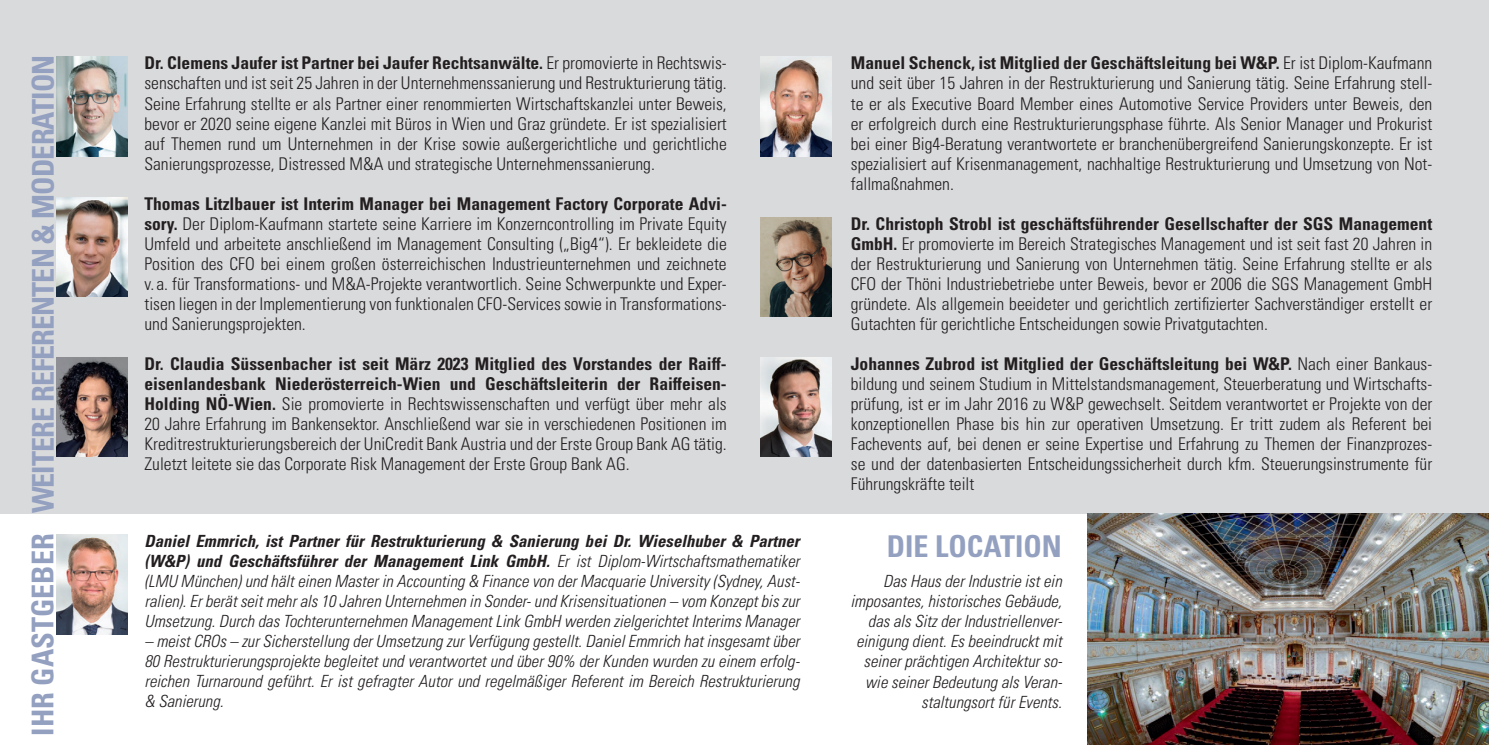
<style>
.page{position:relative;width:1489px;height:745px;background:#fff}
.page>*{position:absolute;margin:0;border:0;box-sizing:border-box;transform-origin:0 0}
.t1{font:700 condensed 30px "Univers LT Pro";letter-spacing:-.03em;color:#94a0c0}
.t2{font:700 condensed 30px "Univers LT Pro";color:#94a0c0}
.t3{font:300 condensed 17.5px/20px "Univers LT Pro";color:#231f20;text-align:justify}
.t4{font:italic 300 condensed 16.75px/20px "Univers LT Pro";color:#231f20;text-align:justify}
.s1{font-weight:700}
</style>
<div class="page">
<div style="left:0;top:0;width:1488px;height:513px;background:#d9dadc"></div>
<img style="left:760px;top:217px;width:71px;height:99px">
<img style="left:760px;top:357px;width:71px;height:99px">
<img style="left:760px;top:57px;width:71px;height:99px">
<img style="left:57px;top:57px;width:71px;height:99px">
<img style="left:57px;top:197px;width:71px;height:99px">
<img style="left:57px;top:357px;width:71px;height:99px">
<img style="left:57px;top:534px;width:71px;height:100px">
<img style="left:1087px;top:513px;width:401px;height:231px">
<h1 class="t1" style="left:25px;top:513px;width:459px;rotate:-90deg">WEITERE REFERENTEN &amp; MODERATION</h1>
<p class="t3" style="left:144px;top:52px;width:584px"><span class="s1">Dr. Clemens Jaufer ist Partner bei Jaufer Rechtsanwälte.</span> Er promovierte in Rechtswis&shy;senschaften und ist seit 25 Jahren in der Unternehmenssanierung und Restrukturierung tätig.<br>Seine Erfahrung stellte er als Partner einer renommierten Wirtschaftskanzlei unter Beweis, bevor er 2020 seine eigene Kanzlei mit Büros in Wien und Graz gründete. Er ist spezialisiert auf Themen rund um Unternehmen in der Krise sowie außergerichtliche und gerichtliche Sanierungsprozesse, Distressed M&amp;A und strategische Unternehmenssanierung.</p>
<p class="t3" style="left:144px;top:192px;width:584px"><span class="s1">Thomas Litzlbauer ist Interim Manager bei Management Factory Corporate Advi&shy;sory.</span> Der Diplom-Kaufmann startete seine Karriere im Konzerncontrolling im Private Equity Umfeld und arbeitete anschließend im Management Consulting („Big4“). Er bekleidete die Position des CFO bei einem großen österreichischen Industrieunternehmen und zeichnete v. a. für Transformations- und M&amp;A-Projekte verantwortlich. Seine Schwerpunkte und Exper&shy;tisen liegen in der Implementierung von funktionalen CFO-Services sowie in Transformations&shy;und Sanierungsprojekten.</p>
<p class="t3" style="left:144px;top:352px;width:584px"><span class="s1">Dr. Claudia Süssenbacher ist seit März 2023 Mitglied des Vorstandes der Raiff&shy;eisenlandesbank Niederösterreich-Wien und Geschäftsleiterin der Raiffeisen-Holding NÖ-Wien.</span> Sie promovierte in Rechtswissenschaften und verfügt über mehr als 20 Jahre Erfahrung im Bankensektor. Anschließend war sie in verschiedenen Positionen im Kreditrestrukturierungsbereich der UniCredit Bank Austria und der Erste Group Bank AG tätig.<br>Zuletzt leitete sie das Corporate Risk Management der Erste Group Bank AG.</p>
<h1 class="t2" style="left:25px;top:735px;width:203px;rotate:-90deg">IHR GASTGEBER</h1>
<p class="t4" style="left:144px;top:530px;width:657px"><span class="s1">Daniel Emmrich, ist Partner für Restrukturierung &amp; Sanierung bei Dr. Wieselhuber &amp; Partner (W&amp;P) und Geschäftsführer der Management Link GmbH.</span> Er ist Diplom-Wirtschaftsmathematiker (LMU München) und hält einen Master in Accounting &amp; Finance von der Macquarie University (Sydney, Aust&shy;ralien). Er berät seit mehr als 10 Jahren Unternehmen in Sonder- und Krisensituationen – vom Konzept bis zur Umsetzung. Durch das Tochterunternehmen Management Link GmbH werden zielgerichtet Interims Manager</p>
<p class="t4" style="left:144px;top:630px;width:657px">– meist CROs – zur Sicherstellung der Umsetzung zur Verfügung gestellt. Daniel Emmrich hat insgesamt über 80 Restrukturierungsprojekte begleitet und verantwortet und über 90% der Kunden wurden zu einem erfolg&shy;reichen Turnaround geführt. Er ist gefragter Autor und regelmäßiger Referent im Bereich Restrukturierung &amp; Sanierung.</p>
<p class="t3" style="left:850px;top:52px;width:583px"><span class="s1">Manuel Schenck, ist Mitglied der Geschäftsleitung bei W&amp;P.</span> Er ist Diplom-Kaufmann und seit über 15 Jahren in der Restrukturierung und Sanierung tätig. Seine Erfahrung stell&shy;te er als Executive Board Member eines Automotive Service Providers unter Beweis, den er erfolgreich durch eine Restrukturierungsphase führte. Als Senior Manager und Prokurist bei einer Big4-Beratung verantwortete er branchenübergreifend Sanierungskonzepte. Er ist spezialisiert auf Krisenmanagement, nachhaltige Restrukturierung und Umsetzung von Not&shy;fallmaßnahmen.</p>
<p class="t3" style="left:850px;top:212px;width:583px"><span class="s1">Dr. Christoph Strobl ist geschäftsführender Gesellschafter der SGS Management GmbH.</span> Er promovierte im Bereich Strategisches Management und ist seit fast 20 Jahren in der Restrukturierung und Sanierung von Unternehmen tätig. Seine Erfahrung stellte er als CFO der Thöni Industriebetriebe unter Beweis, bevor er 2006 die SGS Management GmbH gründete. Als allgemein beeideter und gerichtlich zertifizierter Sachverständiger erstellt er Gutachten für gerichtliche Entscheidungen sowie Privatgutachten.</p>
<p class="t3" style="left:850px;top:352px;width:583px"><span class="s1">Johannes Zubrod ist Mitglied der Geschäftsleitung bei W&amp;P.</span> Nach einer Bankaus&shy;bildung und seinem Studium in Mittelstandsmanagement, Steuerberatung und Wirtschafts&shy;prüfung, ist er im Jahr 2016 zu W&amp;P gewechselt. Seitdem verantwortet er Projekte von der konzeptionellen Phase bis hin zur operativen Umsetzung. Er tritt zudem als Referent bei Fachevents auf, bei denen er seine Expertise und Erfahrung zu Themen der Finanzprozes&shy;se und der datenbasierten Entscheidungssicherheit durch kfm. Steuerungsinstrumente für Führungskräfte teilt</p>
<h1 class="t2" style="left:886px;top:527px;width:176px">DIE LOCATION</h1>
<p class="t4" style="left:850px;top:570px;width:213px;text-align:right">Das Haus der Industrie ist ein imposantes, historisches Gebäude, das als Sitz der Industriellenver&shy;einigung dient. Es beeindruckt mit seiner prächtigen Architektur so&shy;wie seiner Bedeutung als Veran&shy;staltungsort für Events.</p>
</div>
